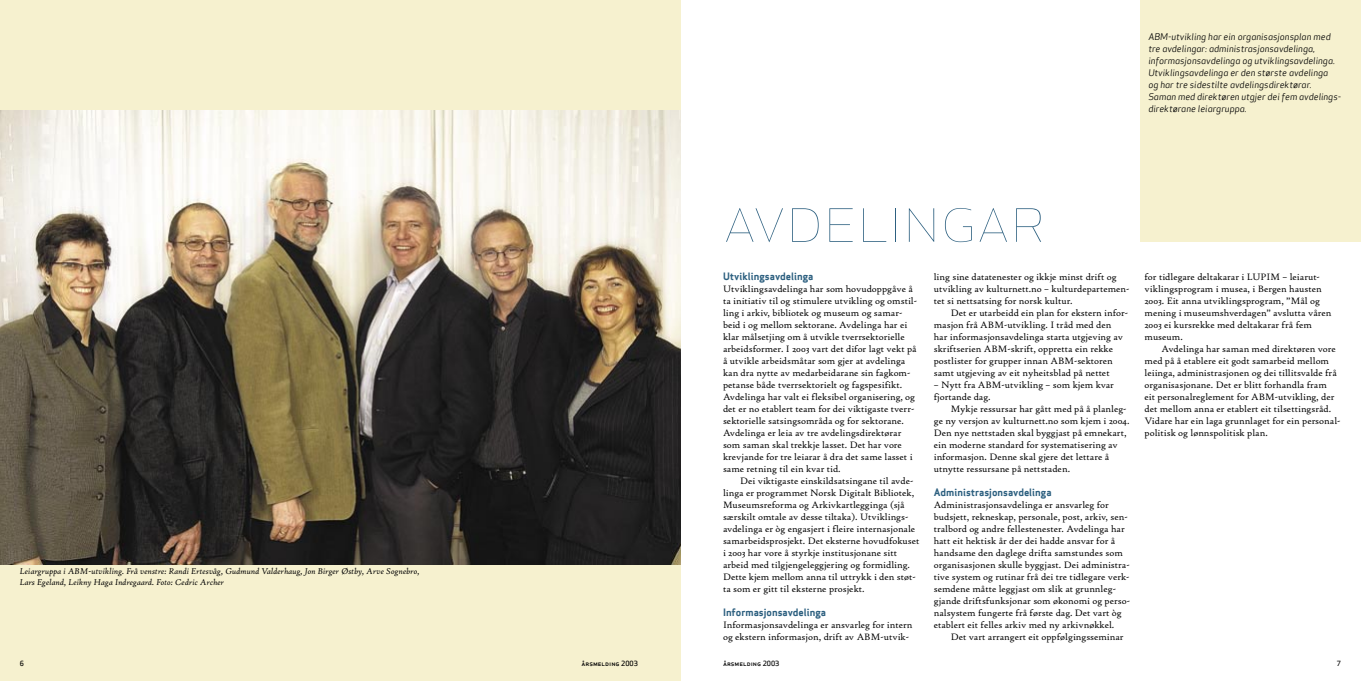
<style>
.page{position:relative;width:1361px;height:681px;background:#fff}
.page>*{position:absolute;margin:0;border:0;box-sizing:border-box;transform-origin:0 0}
.t1{font:67px "Apex Sans Extra Light C";color:#2d6080}
.t2{font:10px/12px "Hightower Text Roman";color:#000}
.t3{font:10px "Apex Sans Bold ST";color:#2d6080}
.t4{font:9px/12px "Apex Sans Book Italic ST";color:#000}
.t5{font:italic 9px/11px "Hightower Text";color:#000}
.t6{font:7px "Apex Sans Medium C";color:#000}
</style>
<div class="page">
<div style="left:1140px;top:0;width:221px;height:241px;background:#f6f1cf"></div>
<div style="left:0;top:0;width:680px;height:680px;background:#f6f1cf"></div>
<img style="left:0;top:111px;width:680px;height:453px">
<p class="t5" style="left:20px;top:565px;width:401px">Leiargruppa i ABM-utvikling. Frå venstre: Randi Ertes våg, Gudmund Valderhaug, Jon Birger Østby, Arve Sognebro,<br>Lars Egeland, Leikny Haga Indregaard. Foto: Cedric Archer</p>
<p class="t4" style="left:1148px;top:30px;width:194px">ABM-utvikling har ein organisasjonsplan med tre avdelingar: administrasjonsavdelinga, informasjonsavdelinga og utviklingsavdelinga.<br>Utviklingsavdelinga er den største avdelinga<br>og har tre sidestilte avdelingsdirektørar.<br>Saman med direktøren utgjer dei fem avdelings&shy;direktørane leiargruppa.</p>
<h1 class="t1" style="left:723px;top:174px;width:324px">avdelingar</h1>
<p class="t3" style="left:723px;top:270px;width:92px">Utviklingsavdelinga</p>
<p class="t2" style="left:723px;top:283px;width:196px">Utviklingsavdelinga har som hovudoppgåve å ta initiativ til og stimulere utvikling og omstil&shy;ling i arkiv, bibliotek og museum og samar&shy;beid i og mellom sektorane. Avdelinga har ei klar målsetjing om å utvikle tverrsektorielle arbeidsformer. I 2003 vart det difor lagt vekt på å utvikle arbeidsmåtar som gjer at avdelinga kan dra nytte av medarbeidarane sin fagkom&shy;petanse både tverrsektorielt og fagspesifikt.<br>Avdelinga har valt ei fleksibel organisering, og det er no etablert team for dei viktigaste tverr&shy;sektorielle satsingsområda og for sektorane.<br>Avdelinga er leia av tre avdelingsdirektørar som saman skal trekkje lasset. Det har vore krevjande for tre leiarar å dra det same lasset i same retning til ein kvar tid.</p>
<p class="t2" style="left:723px;top:475px;width:198px;text-indent:17px">Dei viktigaste einskildsatsingane til avde&shy;linga er programmet Norsk Digitalt Bibliotek, Museumsreforma og Arkivkartlegginga (sjå særskilt omtale av desse tiltaka). Utviklings&shy;avdelinga er òg engasjert i fleire internasjonale samarbeidsprosjekt. Det eksterne hovud fokuset i 2003 har vore å styrkje institusjonane sitt arbeid med tilgjengeleggjering og formidling.<br>Dette kjem mellom anna til uttrykk i den støt&shy;ta som er gitt til eksterne prosjekt.</p>
<p class="t3" style="left:723px;top:606px;width:105px">Informasjonsavdelinga</p>
<p class="t2" style="left:723px;top:619px;width:191px">Informasjonsavdelinga er ansvarleg for intern og ekstern informasjon, drift av ABM-utvik-</p>
<p class="t2" style="left:934px;top:271px;width:197px">ling sine datatenester og ikkje minst drift og utvikling av kulturnett.no – kulturdepartemen&shy;tet si nettsatsing for norsk kultur.</p>
<p class="t2" style="left:934px;top:307px;width:196px;text-indent:17px">Det er utarbeidd ein plan for ekstern infor&shy;masjon frå ABM-utvikling. I tråd med den<br>har informasjonsavdelinga starta utgjeving av skriftserien ABM-skrift, oppretta ein rekke postlister for grupper innan ABM-sektoren samt utgjeving av eit nyheitsblad på nettet</p>
<p class="t2" style="left:934px;top:379px;width:182px">– Nytt fra ABM-utvikling – som kjem kvar fjortande dag.</p>
<p class="t2" style="left:934px;top:403px;width:197px;text-indent:17px">Mykje ressursar har gått med på å planleg&shy;ge ny versjon av kulturnett.no som kjem i 2004.<br>Den nye nettstaden skal byggjast på emnekart, ein moderne standard for systematisering av informasjon. Denne skal gjere det lettare å utnytte ressursane på nettstaden.</p>
<p class="t3" style="left:934px;top:486px;width:119px">Administrasjonsavdelinga</p>
<p class="t2" style="left:934px;top:499px;width:198px">Administrasjonsavdelinga er ansvarleg for budsjett, rekneskap, personale, post, arkiv, sen&shy;tralbord og andre fellestenester. Avdelinga har hatt eit hektisk år der dei hadde ansvar for å handsame den daglege drifta samstundes som organ isasjonen skulle byggjast. Dei administra&shy;tive system og rutinar frå dei tre tidlegare verk&shy;semdene måtte leggjast om slik at grunnleg&shy;gjande driftsfunksjonar som økonomi og perso&shy;nalsystem fungerte frå første dag. Det vart òg etablert eit felles arkiv med ny arkivnøkkel.</p>
<p class="t2" style="left:951px;top:631px;width:174px">Det vart arrangert eit oppfølgings seminar</p>
<p class="t2" style="left:1144px;top:271px;width:188px">for tidlegare deltakarar i LUPIM – leiarut&shy;viklingsprogram i musea, i Bergen hausten 2003. Eit anna utviklingsprogram, ”Mål og mening i museumshverdagen” avslutta våren 2003 ei kursrekke med deltakarar frå fem museum.</p>
<p class="t2" style="left:1144px;top:343px;width:197px;text-indent:17px">Avdelinga har saman med direktøren vore med på å etablere eit godt samarbeid mellom leiinga, administrasjonen og dei tillitsvalde frå organisasjonane. Det er blitt forhandla fram<br>eit personalreglement for ABM-utvikling, der det mellom anna er etablert eit tilsettingsråd.<br>Vidare har ein laga grunnlaget for ein personal&shy;politisk og lønnspolitisk plan.</p>
<p class="t6" style="left:20px;top:659px;width:6px">6</p>
<p class="t6" style="left:581px;top:658px;width:58px">årsmelding 2003</p>
<p class="t6" style="left:723px;top:658px;width:58px">årsmelding 2003</p>
<p class="t6" style="left:1337px;top:659px;width:6px">7</p>
</div>
